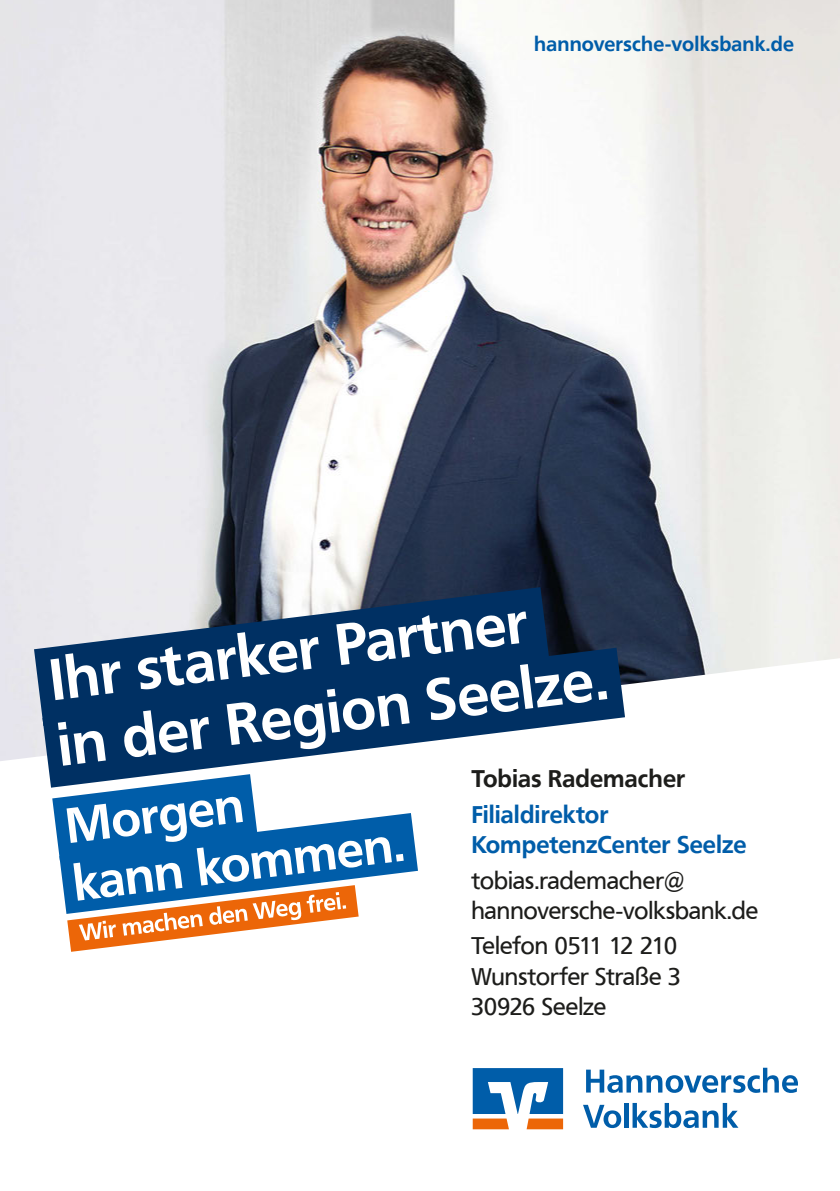
<style>
.page{position:relative;width:840px;height:1191px;background:#fff}
.page>*{position:absolute;margin:0;border:0;box-sizing:border-box;transform-origin:0 0}
.t1{font:700 58px/66px "Frutiger VR";color:#fff}
.t2{font:24px/30px "Frutiger VR";color:#1d1d1b}
.t3{font:700 24px/30px "Frutiger VR";color:#005da9}
.t4{font:700 24px "Frutiger VR";letter-spacing:.005em;color:#1d1d1b}
.t5{font:700 20px "Frutiger VR";letter-spacing:.01em;color:#005da9}
</style>
<div class="page">
<img style="left:0;top:0;width:839px;height:658px">
<svg style="left:0;top:658px;width:838px;height:471px"></svg>
<svg style="left:52px;top:787px;width:366px;height:164px"></svg>
<svg style="left:34px;top:587px;width:515px;height:139px;background:#5e7693"></svg>
<svg style="left:42px;top:647px;width:582px;height:140px;fill:#003063"></svg>
<svg style="left:471px;top:1067px;width:93px;height:63px"></svg>
<svg style="left:472px;top:1068px;width:90px;height:61px"></svg>
<svg style="left:582px;top:1104px;width:39px;height:24px"></svg>
<hr style="left:624px;top:1103px;width:4px;height:24px;background:#005da9">
<svg style="left:632px;top:1103px;width:106px;height:25px"></svg>
<svg style="left:585px;top:1067px;width:212px;height:26px"></svg>
<p class="t5" style="left:534px;top:32px;width:261px">hannoversche-volksbank.de</p>
<h1 class="t1" style="left:45px;top:648px;width:555px;rotate:-7deg">Ihr starker Partner<br>in der Region Seelze.</h1>
<p class="t4" style="left:471px;top:764px;width:215px">Tobias Rademacher</p>
<p class="t3" style="left:471px;top:800px;width:276px">Filialdirektor<br>KompetenzCenter Seelze</p>
<p class="t2" style="left:471px;top:865px;width:288px">tobias.rademacher@ hannoversche-volksbank.de</p>
<p class="t2" style="left:471px;top:931px;width:211px">Telefon 0511 12 210<br>Wunstorfer Straße 3<br>30926 Seelze</p>
</div>
